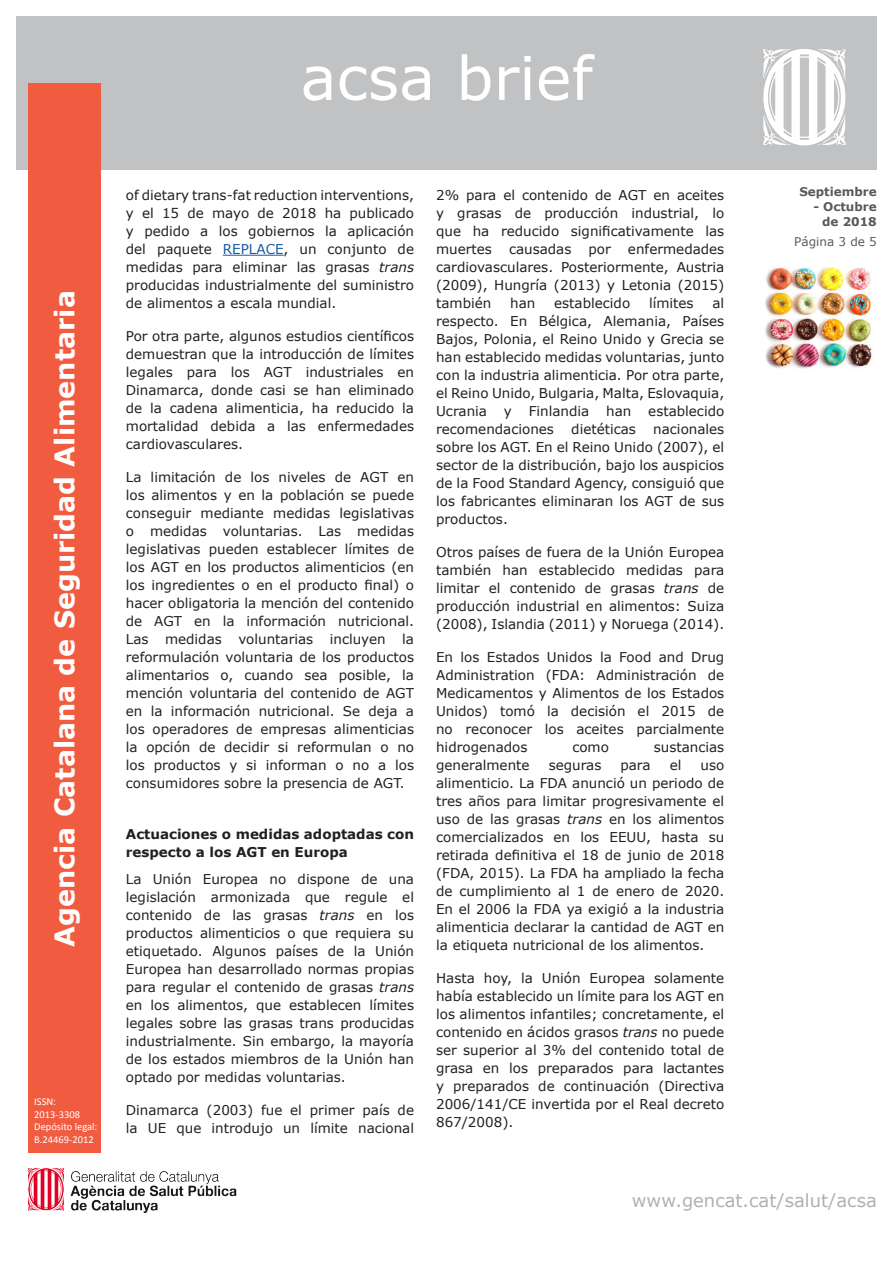
<style>
.page{position:relative;width:893px;height:1263px;background:#fff}
.page>*{position:absolute;margin:0;border:0;box-sizing:border-box;transform-origin:0 0}
.t1{font:60px "Verdana";color:#fff}
.t2{font:700 27px "Verdana";color:#fff}
.t3{font:18px "Verdana";color:#b0b1b5}
.Cuerpo_texto{font:13.5px/18px "Verdana";color:#231f20;text-align:justify}
.Subtítulos{font:700 13.5px/18px "Verdana";color:#231f20}
.t4{font:700 12px/15px "Verdana";color:#5a5a5d;text-align:right}
.t5{font:12px "Verdana";color:#5a5a5d}
.t6{font:10.5px/12.6px "Calibri";color:#fff}
.s1{color:#175d9e}
.s2{font-style:italic}
</style>
<div class="page">
<div style="left:16px;top:17px;width:861px;height:153px;background:#c1c2c4"></div>
<div style="left:29px;top:84px;width:72px;height:1069px;background:#f15c40"></div>
<svg style="left:763px;top:49px;width:83px;height:96px"></svg>
<img style="left:29px;top:1168px;width:207px;height:44px">
<img style="left:765px;top:267px;width:108px;height:102px">
<hr style="left:223px;top:255px;width:61px;height:1px;background:#175d9e">
<h1 class="t1" style="left:300px;top:40px;width:294px">acsa brief</h1>
<h2 class="t2" style="left:47px;top:946px;width:658px;rotate:-90deg">Agencia Catalana de Seguridad Alimentaria</h2>
<p class="t6" style="left:34px;top:1095px;width:65px">ISSN:<br>2013-3308<br>Depósito legal:<br>B.24469-2012</p>
<p class="Cuerpo_texto" style="left:126px;top:186px;width:290px">of dietary trans-fat reduction interventions, y el 15 de mayo de 2018 ha publicado y pedido a los gobiernos la aplicación del paquete <span class="s1">REPLACE</span>, un conjunto de medidas para eliminar las grasas <span class="s2">trans </span>producidas industrialmente del suministro de alimentos a escala mundial.</p>
<p class="Cuerpo_texto" style="left:126px;top:327px;width:290px">Por otra parte, algunos estudios científicos demuestran que la introducción de límites legales para los AGT industriales en Dinamarca, donde casi se han eliminado de la cadena alimenticia, ha reducido la mortalidad debida a las enfermedades cardiovasculares.</p>
<p class="Cuerpo_texto" style="left:126px;top:468px;width:290px">La limitación de los niveles de AGT en los alimentos y en la población se puede conseguir mediante medidas legislativas o medidas voluntarias. Las medidas legislativas pueden establecer límites de los AGT en los productos alimenticios (en los ingredientes o en el producto final) o hacer obligatoria la mención del contenido de AGT en la información nutricional.<br>Las medidas voluntarias incluyen la reformulación voluntaria de los productos alimentarios o, cuando sea posible, la mención voluntaria del contenido de AGT en la información nutricional. Se deja a los operadores de empresas alimenticias la opción de decidir si reformulan o no los productos y si informan o no a los consumidores sobre la presencia de AGT.</p>
<p class="Subtítulos" style="left:126px;top:825px;width:290px">Actuaciones o medidas adoptadas con respecto a los AGT en Europa</p>
<p class="Cuerpo_texto" style="left:126px;top:870px;width:290px">La Unión Europea no dispone de una legislación armonizada que regule el contenido de las grasas <span class="s2">trans</span> en los productos alimenticios o que requiera su etiquetado. Algunos países de la Unión Europea han desarrollado normas propias para regular el contenido de grasas <span class="s2">trans </span>en los alimentos, que establecen límites legales sobre las grasas trans producidas industrialmente. Sin embargo, la mayoría de los estados miembros de la Unión han optado por medidas voluntarias.</p>
<p class="Cuerpo_texto" style="left:126px;top:1101px;width:290px">Dinamarca (2003) fue el primer país de la UE que introdujo un límite nacional</p>
<p class="Cuerpo_texto" style="left:436px;top:186px;width:290px">2% para el contenido de AGT en aceites y grasas de producción industrial, lo que ha reducido significativamente las muertes</p>
<p class="Cuerpo_texto" style="left:436px;top:240px;width:290px;text-indent:192px">enfermedades cardiovasculares. Posteriormente, Austria (2009), Hungría (2013) y Letonia (2015) también</p>
<p class="Cuerpo_texto" style="left:509px;top:240px;width:64px">causadas</p>
<p class="Cuerpo_texto" style="left:588px;top:240px;width:24px">por</p>
<p class="Cuerpo_texto" style="left:510px;top:294px;width:27px">han</p>
<p class="Cuerpo_texto" style="left:554px;top:294px;width:78px">establecido</p>
<p class="Cuerpo_texto" style="left:649px;top:294px;width:46px">límites</p>
<p class="Cuerpo_texto" style="left:436px;top:294px;width:290px;text-indent:276px">al respecto. En Bélgica, Alemania, Países Bajos, Polonia, el Reino Unido y Grecia se han establecido medidas voluntarias, junto con la industria alimenticia. Por otra parte, el Reino Unido, Bulgaria, Malta, Eslovaquia, Ucrania y Finlandia</p>
<p class="Cuerpo_texto" style="left:606px;top:402px;width:120px">han establecido</p>
<p class="Cuerpo_texto" style="left:436px;top:420px;width:119px">recomendaciones</p>
<p class="Cuerpo_texto" style="left:571px;top:420px;width:66px">dietéticas</p>
<p class="Cuerpo_texto" style="left:436px;top:420px;width:290px;text-indent:217px">nacionales sobre los AGT. En el Reino Unido (2007), el sector de la distribución, bajo los auspicios de la Food Standard Agency, consiguió que los fabricantes eliminaran los AGT de sus productos.</p>
<p class="Cuerpo_texto" style="left:436px;top:543px;width:290px">Otros países de fuera de la Unión Europea también han establecido medidas para limitar el contenido de grasas <span class="s2">trans</span> de producción industrial en alimentos: Suiza (2008), Islandia (2011) y Noruega (2014).</p>
<p class="Cuerpo_texto" style="left:436px;top:648px;width:290px">En los Estados Unidos la Food and Drug Administration (FDA: Administración de Medicamentos y Alimentos de los Estados Unidos) tomó la decisión el 2015 de no reconocer los aceites parcialmente hidrogenados</p>
<p class="Cuerpo_texto" style="left:572px;top:738px;width:38px">como</p>
<p class="Cuerpo_texto" style="left:654px;top:738px;width:72px">sustancias</p>
<p class="Cuerpo_texto" style="left:436px;top:756px;width:95px">generalmente</p>
<p class="Cuerpo_texto" style="left:549px;top:756px;width:54px">seguras</p>
<p class="Cuerpo_texto" style="left:620px;top:756px;width:32px">para</p>
<p class="Cuerpo_texto" style="left:670px;top:756px;width:13px">el</p>
<p class="Cuerpo_texto" style="left:436px;top:756px;width:290px;text-indent:264px">uso alimenticio. La FDA anunció un periodo de tres años para limitar progresivamente el uso de las grasas <span class="s2">trans</span> en los alimentos comercializados en los EEUU, hasta su retirada definitiva el 18 de junio de 2018 (FDA, 2015). La FDA ha ampliado la fecha de cumplimiento al 1 de enero de 2020.<br>En el 2006 la FDA ya exigió a la industria alimenticia declarar la cantidad de AGT en la etiqueta nutricional de los alimentos.</p>
<p class="Cuerpo_texto" style="left:436px;top:969px;width:290px">Hasta hoy, la Unión Europea solamente había establecido un límite para los AGT en los alimentos infantiles; concretamente, el contenido en ácidos grasos <span class="s2">trans</span> no puede ser superior al 3% del contenido total de grasa en los preparados para lactantes y preparados de continuación (Directiva 2006/141/CE invertida por el Real decreto 867/2008).</p>
<p class="t4" style="left:799px;top:184px;width:79px">Septiembre</p>
<p class="t4" style="left:813px;top:200px;width:65px">- Octubre de 2018</p>
<p class="t5" style="left:794px;top:234px;width:84px">Página 3 de 5</p>
<h3 class="t3" style="left:632px;top:1189px;width:246px">www.gencat.cat/salut/acsa</h3>
</div>
